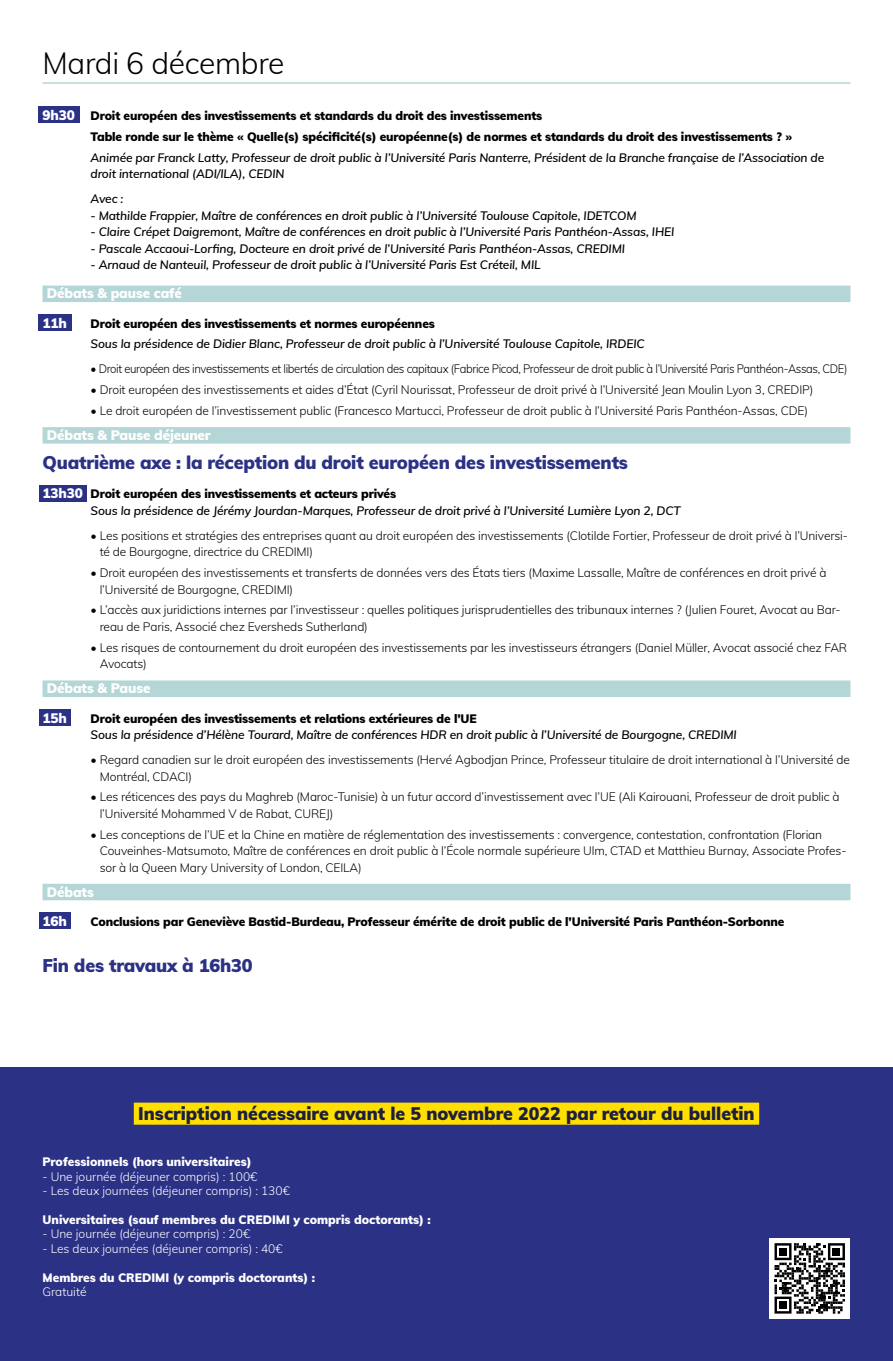
<style>
.page{position:relative;width:893px;height:1361px;background:#fff}
.page>*{position:absolute;margin:0;border:0;box-sizing:border-box;transform-origin:0 0}
.t1{font:300 30px "Muli";letter-spacing:-.01em;color:#000}
.t2{font:18px "Muli";letter-spacing:-.01em;color:#2b3184}
.t3{font:17.85px "Muli";color:#1d1f3d}
.t4{font:13.5px/29.2px "Muli";letter-spacing:-.01em;color:#fff}
.t5{font:300 12px/16.5px "Muli";letter-spacing:-.01em;color:#000}
.t6{font:italic 12px/16.5px "Muli";letter-spacing:-.01em;color:#000}
.t7{font:12px/20.7px "Muli";letter-spacing:-.01em;color:#000}
.t8{font:300 12px "Muli";color:#fff}
.t9{font:300 12px "Muli";letter-spacing:-.03em;color:#000;scale:.94 1}
.t10{font:12px "Muli";color:#fff}
.s1{font-size:13.5px;color:#fff}
.s2{font-style:normal;font-size:13.5px;color:#fff}
.s3{font-style:normal}
</style>
<div class="page">
<div style="left:38px;top:106px;width:41px;height:16px;background:#2b3184"></div>
<div style="left:38px;top:314px;width:33px;height:16px;background:#2b3184"></div>
<div style="left:40px;top:485px;width:47px;height:16px;background:#2b3184"></div>
<div style="left:40px;top:710px;width:31px;height:16px;background:#2b3184"></div>
<div style="left:40px;top:912px;width:31px;height:16px;background:#2b3184"></div>
<div style="left:0;top:1067px;width:893px;height:294px;background:#2b3184"></div>
<hr style="left:43px;top:82px;width:807px;height:2px;background:#b5d6d6">
<div style="left:43px;top:286px;width:807px;height:16px;background:#b5d6d6"></div>
<div style="left:43px;top:427px;width:807px;height:17px;background:#b5d6d6"></div>
<div style="left:43px;top:680px;width:807px;height:17px;background:#b5d6d6"></div>
<div style="left:43px;top:884px;width:807px;height:16px;background:#b5d6d6"></div>
<div style="left:134px;top:1102px;width:625px;height:22px;background:#ffdf00"></div>
<div style="left:770px;top:1238px;width:80px;height:80px;background:#fff"></div>
<svg style="left:774px;top:1243px;width:71px;height:71px"></svg>
<div style="left:779px;top:1301px;width:8px;height:7px;background:#000"></div>
<h1 class="t1" style="left:43px;top:41px;width:243px">Mardi 6 décembre</h1>
<p class="t7" style="left:91px;top:105px;width:703px;text-indent:-48px"><span class="s1">9h30</span> Droit européen des investissements et standards du droit des investissements<br>Table ronde sur le thème « Quelle(s) spécificité(s) européenne(s) de normes et standards du droit des investissements ? »</p>
<p class="t6" style="left:91px;top:148px;width:735px">Animée par Franck Latty, Professeur de droit public à l’Université Paris Nanterre, Président de la Branche française de l’Association de droit international (ADI/ILA), CEDIN</p>
<p class="t6" style="left:91px;top:190px;width:34px">Avec :</p>
<p class="t6" style="left:91px;top:206px;width:547px">- Mathilde Frappier, Maître de conférences en droit public à l’Université Toulouse Capitole, IDETCOM</p>
<p class="t6" style="left:91px;top:223px;width:585px">- Claire Crépet Daigremont, Maître de conférences en droit public à l’Université Paris Panthéon-Assas, IHEI</p>
<p class="t6" style="left:91px;top:239px;width:536px">- Pascale Accaoui-Lorfing, Docteure en droit privé de l’Université Paris Panthéon-Assas, CREDIMI</p>
<p class="t6" style="left:91px;top:256px;width:452px">- Arnaud de Nanteuil, Professeur de droit public à l’Université Paris Est Créteil, MIL</p>
<p class="t4" style="left:43px;top:278px;width:141px;text-indent:4px">Débats &amp; pause café<br>11h</p>
<p class="t7" style="left:91px;top:312px;width:346px">Droit européen des investissements et normes européennes</p>
<p class="t6" style="left:91px;top:335px;width:556px">Sous la présidence de Didier Blanc, Professeur de droit public à l’Université Toulouse Capitole, IRDEIC</p>
<p class="t9" style="left:91px;top:360px;width:807px">• Droit européen des investissements et libertés de circulation des capitaux (Fabrice Picod, Professeur de droit public à l’Université Paris Panthéon-Assas, CDE)</p>
<p class="t5" style="left:91px;top:381px;width:724px">• Droit européen des investissements et aides d’État (Cyril Nourissat, Professeur de droit privé à l’Université Jean Moulin Lyon 3, CREDIP)</p>
<p class="t5" style="left:91px;top:402px;width:719px">• Le droit européen de l’investissement public (Francesco Martucci, Professeur de droit public à l’Université Paris Panthéon-Assas, CDE)</p>
<p class="t4" style="left:47px;top:420px;width:166px">Débats &amp; Pause déjeuner</p>
<h2 class="t2" style="left:43px;top:449px;width:587px">Quatrième axe : la réception du droit européen des investissements</h2>
<p class="t6" style="left:91px;top:485px;width:592px;text-indent:-48px"><span class="s2">13h30</span> <span class="s3">Droit européen des investissements et acteurs privés<br></span>Sous la présidence de Jérémy Jourdan-Marques, Professeur de droit privé à l’Université Lumière Lyon 2, DCT</p>
<p class="t5" style="left:100px;top:527px;width:750px;text-indent:-9px">• Les positions et stratégies des entreprises quant au droit européen des investissements (Clotilde Fortier, Professeur de droit privé à l’Universi&shy;té de Bourgogne, directrice du CREDIMI)</p>
<p class="t5" style="left:100px;top:564px;width:728px;text-indent:-9px">• Droit européen des investissements et transferts de données vers des États tiers (Maxime Lassalle, Maître de conférences en droit privé à l’Université de Bourgogne, CREDIMI)</p>
<p class="t5" style="left:100px;top:601px;width:742px;text-indent:-9px">• L’accès aux juridictions internes par l’investisseur : quelles politiques jurisprudentielles des tribunaux internes ? (Julien Fouret, Avocat au Bar&shy;reau de Paris, Associé chez Eversheds Sutherland)</p>
<p class="t5" style="left:100px;top:638px;width:749px;text-indent:-9px">• Les risques de contournement du droit européen des investissements par les investisseurs étrangers (Daniel Müller, Avocat associé chez FAR<br>Avocats)</p>
<p class="t4" style="left:43px;top:673px;width:109px;text-indent:4px">Débats &amp; Pause<br>15h</p>
<p class="t7" style="left:91px;top:707px;width:388px">Droit européen des investissements et relations extérieures de l’UE</p>
<p class="t6" style="left:91px;top:726px;width:648px">Sous la présidence d’Hélène Tourard, Maître de conférences HDR en droit public à l’Université de Bourgogne, CREDIMI</p>
<p class="t5" style="left:100px;top:751px;width:752px;text-indent:-9px">• Regard canadien sur le droit européen des investissements (Hervé Agbodjan Prince, Professeur titulaire de droit international à l’Université de<br>Montréal, CDACI)</p>
<p class="t5" style="left:100px;top:788px;width:741px;text-indent:-9px">• Les réticences des pays du Maghreb (Maroc-Tunisie) à un futur accord d’investissement avec l’UE (Ali Kairouani, Professeur de droit public à l’Université Mohammed V de Rabat, CUREJ)</p>
<p class="t5" style="left:100px;top:825px;width:748px;text-indent:-9px">• Les conceptions de l’UE et la Chine en matière de réglementation des investissements : convergence, contestation, confrontation (Florian<br>Couveinhes-Matsumoto, Maître de conférences en droit public à l’École normale supérieure Ulm, CTAD et Matthieu Burnay, Associate Profes&shy;sor à la Queen Mary University of London, CEILA)</p>
<p class="t4" style="left:43px;top:876px;width:53px;text-indent:4px">Débats<br>16h</p>
<p class="t7" style="left:91px;top:910px;width:695px">Conclusions par Geneviève Bastid-Burdeau, Professeur émérite de droit public de l’Université Paris Panthéon-Sorbonne</p>
<h2 class="t2" style="left:43px;top:952px;width:211px">Fin des travaux à 16h30</h2>
<h3 class="t3" style="left:138px;top:1101px;width:618px">Inscription nécessaire avant le 5 novembre 2022 par retour du bulletin</h3>
<p class="t10" style="left:43px;top:1153px;width:211px">Professionnels (hors universitaires)</p>
<p class="t8" style="left:43px;top:1167px;width:216px">- Une journée (déjeuner compris) : 100€</p>
<p class="t8" style="left:43px;top:1182px;width:249px">- Les deux journées (déjeuner compris) : 130€</p>
<p class="t10" style="left:43px;top:1211px;width:390px">Universitaires (sauf membres du CREDIMI y compris doctorants) :</p>
<p class="t8" style="left:43px;top:1225px;width:209px">- Une journée (déjeuner compris) : 20€</p>
<p class="t8" style="left:43px;top:1239px;width:242px">- Les deux journées (déjeuner compris) : 40€</p>
<p class="t10" style="left:43px;top:1268px;width:274px">Membres du CREDIMI (y compris doctorants) :</p>
<p class="t8" style="left:43px;top:1283px;width:46px">Gratuité</p>
</div>
